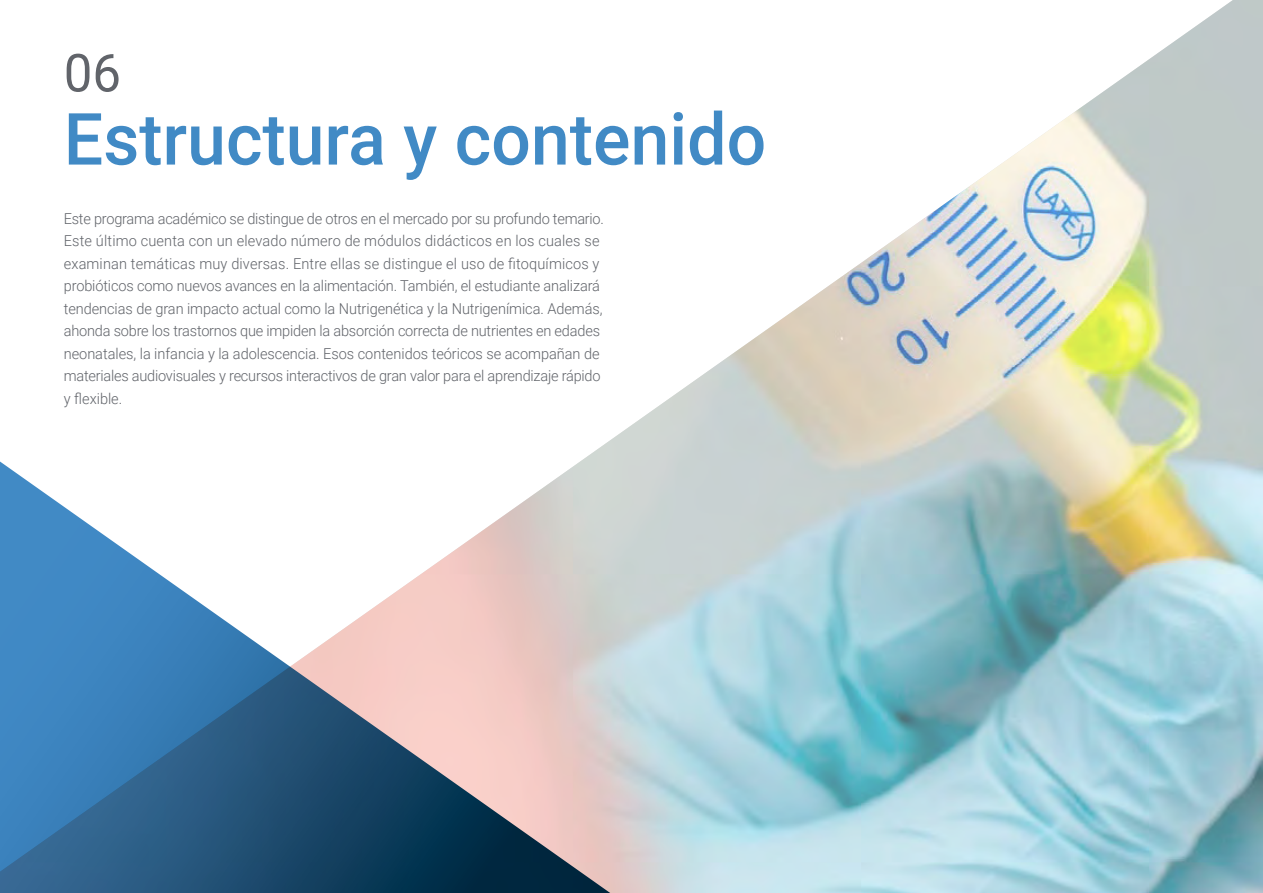
<style>
.page{position:relative;width:1263px;height:893px;background:#fff}
.page>*{position:absolute;margin:0;border:0;box-sizing:border-box;transform-origin:0 0}
.t1{font:500 72px "Roboto";color:#418ac5}
.t2{font:52.5px "Roboto";color:#61646a}
.t3{font:300 15px/22.5px "Roboto";letter-spacing:-.01em;color:#61646a}
</style>
<div class="page">
<img style="left:602px;top:0;width:661px;height:893px">
<svg style="left:0;top:446px;width:640px;height:447px"></svg>
<h2 class="t2" style="left:64px;top:36px;width:59px">06</h2>
<h1 class="t1" style="left:64px;top:89px;width:704px">Estructura y contenido</h1>
<p class="t3" style="left:64px;top:207px;width:542px">Este programa académico se distingue de otros en el mercado por su profundo temario.<br>Este último cuenta con un elevado número de módulos didácticos en los cuales se examinan temáticas muy diversas. Entre ellas se distingue el uso de fitoquímicos y probióticos como nuevos avances en la alimentación. También, el estudiante analizará tendencias de gran impacto actual como la Nutrigenética y la Nutrigenímica. Además, ahonda sobre los trastornos que impiden la absorción correcta de nutrientes en edades neonatales, la infancia y la adolescencia. Esos contenidos teóricos se acompañan de materiales audiovisuales y recursos interactivos de gran valor para el aprendizaje rápido y flexible.</p>
</div>
